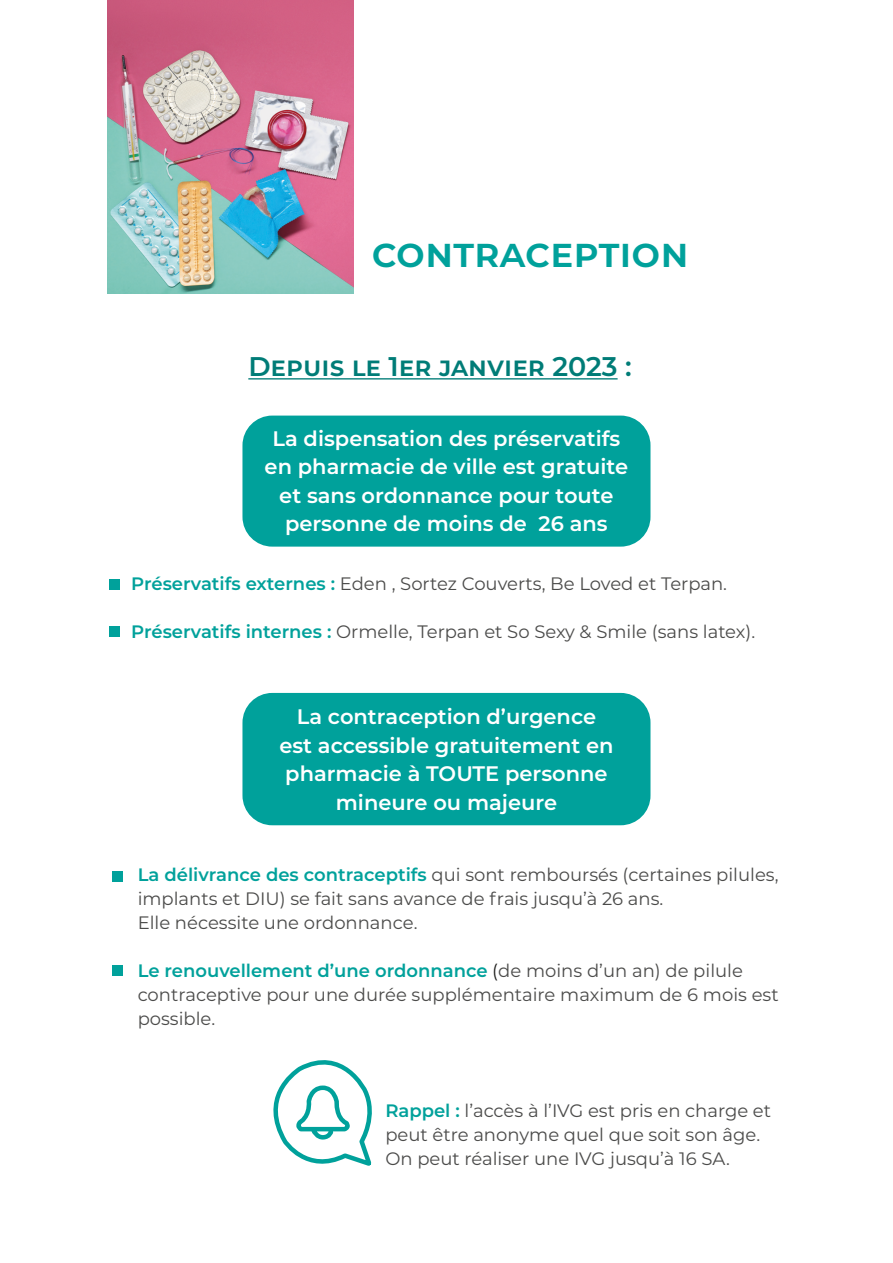
<style>
.page{position:relative;width:893px;height:1263px;background:#fff}
.page>*{position:absolute;margin:0;border:0;box-sizing:border-box;transform-origin:0 0}
.t1{font:600 40.5px "Montserrat";color:#00a19b}
.t2{font:600 27px "Montserrat";color:#007c77}
.t3{font:600 21px/28.5px "Montserrat";color:#fff;text-align:center}
.t4{font:18px/24px "Montserrat";color:#4b4b4a}
.s1{font-weight:600;color:#00a19b}
.s2{color:#1d1d1b}
</style>
<div class="page">
<div style="left:242px;top:416px;width:408px;height:131px;background:#00a19b;border-radius:30px"></div>
<div style="left:242px;top:693px;width:408px;height:132px;background:#00a19b;border-radius:30px"></div>
<div style="left:109px;top:579px;width:11px;height:11px;background:#00a19b"></div>
<div style="left:109px;top:626px;width:11px;height:10px;background:#00a19b"></div>
<div style="left:112px;top:871px;width:11px;height:11px;background:#00a19b"></div>
<div style="left:112px;top:965px;width:11px;height:11px;background:#00a19b"></div>
<svg style="left:273px;top:1060px;width:99px;height:106px"></svg>
<img style="left:107px;top:0;width:247px;height:293px">
<hr style="left:248px;top:378px;width:370px;height:1px;background:#007c77">
<p class="t1" style="left:372px;top:224px;width:318px">contraception</p>
<p class="t2" style="left:248px;top:347px;width:385px">Depuis le 1er janvier 2023 :</p>
<p class="t3" style="left:265px;top:423px;width:365px">La dispensation des préservatifs en pharmacie de ville est gratuite et sans ordonnance pour toute personne de moins de 26 ans</p>
<p class="t4" style="left:131px;top:571px;width:597px"><span class="s1">Préservatifs externes :</span> Eden , Sortez Couverts, Be Loved et Terpan.</p>
<p class="t4" style="left:131px;top:619px;width:625px"><span class="s1">Préservatifs internes :</span> Ormelle, Terpan et So Sexy &amp; Smile (sans latex).</p>
<p class="t3" style="left:279px;top:701px;width:336px">La contraception d’urgence est accessible gratuitement en pharmacie à TOUTE personne mineure ou majeure</p>
<p class="t4" style="left:138px;top:861px;width:642px"><span class="s1">La délivrance des contraceptifs</span> qui sont remboursés (certaines pilules, implants et DIU) se fait sans avance de frais jusqu’à 26 ans.</p>
<p class="t4" style="left:138px;top:909px;width:281px">Elle nécessite une ordonnance.</p>
<p class="t4" style="left:138px;top:957px;width:642px"><span class="s1">Le renouvellement d’une ordonnance</span> <span class="s2">(</span>de moins d’un an) de pilule contraceptive pour une durée supplémentaire maximum de 6 mois est possible.</p>
<p class="t4" style="left:385px;top:1098px;width:387px"><span class="s1">Rappel :</span> l’accès à l’IVG est pris en charge et peut être anonyme quel que soit son âge.<br>On peut réaliser une IVG jusqu’à 16 SA.</p>
</div>
